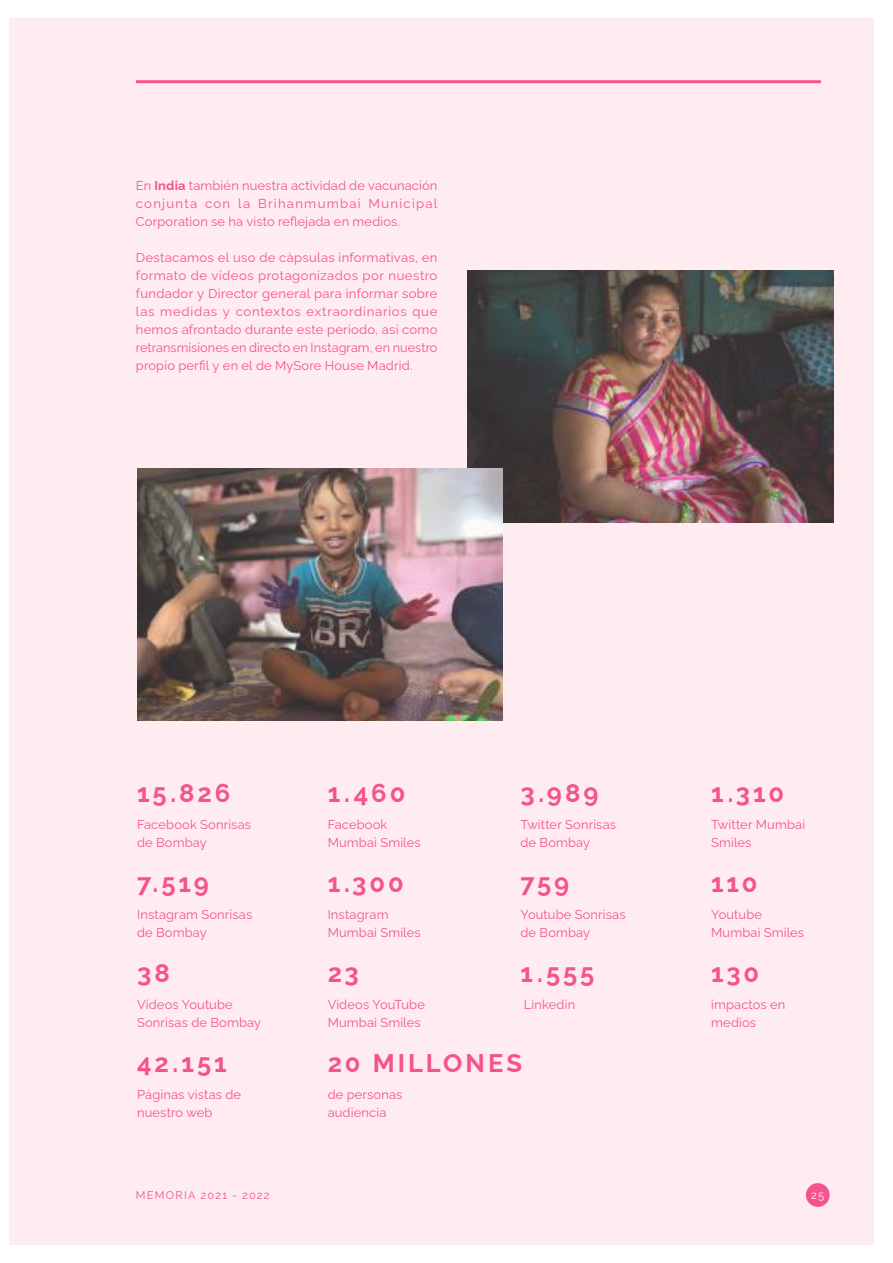
<style>
.page{position:relative;width:893px;height:1263px;background:#fff}
.page>*{position:absolute;margin:0;border:0;box-sizing:border-box;transform-origin:0 0}
.t1{font:700 25.5px "Raleway";letter-spacing:.115em;color:#f4538e}
.t2{font:12.9px/18px "Raleway";letter-spacing:.01em;color:#f4538e}
.t3{font:11.1px "Raleway";letter-spacing:.11em;color:#f4538e}
.t4{font:11.1px "Raleway";color:#fff}
.s1{font-weight:700}
</style>
<div class="page">
<div style="left:9px;top:18px;width:864px;height:1227px;background:#ffecf0"></div>
<img style="left:468px;top:271px;width:365px;height:252px">
<img style="left:137px;top:469px;width:365px;height:252px">
<div style="left:806px;top:1183px;width:24px;height:24px;background:#f4538e;border-radius:50%"></div>
<hr style="left:136px;top:80px;width:685px;height:3px;background:#f4538e">
<p class="t2" style="left:136px;top:175px;width:303px;text-align:justify">En <span class="s1">India</span> también nuestra actividad de vacunación conjunta con la Brihanmumbai Municipal Corporation se ha visto reflejada en medios.</p>
<p class="t2" style="left:136px;top:247px;width:303px;text-align:justify">Destacamos el uso de càpsulas informativas, en formato de vídeos protagonizados por nuestro fundador y Director general para informar sobre las medidas y contextos extraordinarios que hemos afrontado durante este periodo, así como retransmisiones en directo en Instagram, en nuestro propio perfil y en el de MySore House Madrid.</p>
<h1 class="t1" style="left:137px;top:772px;width:95px">15.826</h1>
<h1 class="t1" style="left:328px;top:772px;width:79px">1.460</h1>
<h1 class="t1" style="left:520px;top:772px;width:79px">3.989</h1>
<h1 class="t1" style="left:711px;top:772px;width:74px">1.310</h1>
<p class="t2" style="left:137px;top:814px;width:116px">Facebook Sonrisas de Bombay</p>
<p class="t2" style="left:328px;top:814px;width:95px">Facebook<br>Mumbai Smiles</p>
<p class="t2" style="left:520px;top:814px;width:97px">Twitter Sonrisas de Bombay</p>
<p class="t2" style="left:711px;top:814px;width:96px">Twitter Mumbai<br>Smiles</p>
<h1 class="t1" style="left:137px;top:862px;width:73px">7.519</h1>
<h1 class="t1" style="left:328px;top:862px;width:78px">1.300</h1>
<h1 class="t1" style="left:520px;top:862px;width:50px">759</h1>
<h1 class="t1" style="left:711px;top:862px;width:48px">110</h1>
<p class="t2" style="left:137px;top:904px;width:117px">Instagram Sonrisas de Bombay</p>
<p class="t2" style="left:328px;top:904px;width:95px">Instagram<br>Mumbai Smiles</p>
<p class="t2" style="left:520px;top:904px;width:107px">Youtube Sonrisas de Bombay</p>
<p class="t2" style="left:711px;top:904px;width:95px">Youtube<br>Mumbai Smiles</p>
<h1 class="t1" style="left:137px;top:952px;width:34px">38</h1>
<h1 class="t1" style="left:328px;top:952px;width:33px">23</h1>
<h1 class="t1" style="left:520px;top:952px;width:75px">1.555</h1>
<h1 class="t1" style="left:711px;top:952px;width:50px">130</h1>
<p class="t2" style="left:137px;top:994px;width:125px">Vídeos Youtube<br>Sonrisas de Bombay</p>
<p class="t2" style="left:328px;top:994px;width:99px">Vídeos YouTube<br>Mumbai Smiles</p>
<p class="t2" style="left:524px;top:994px;width:53px">Linkedin</p>
<p class="t2" style="left:711px;top:994px;width:76px">impactos en medios</p>
<h1 class="t1" style="left:137px;top:1042px;width:91px">42.151</h1>
<h1 class="t1" style="left:328px;top:1042px;width:196px">20 MILLONES</h1>
<p class="t2" style="left:137px;top:1084px;width:106px">Páginas vistas de nuestro web</p>
<p class="t2" style="left:328px;top:1084px;width:76px">de personas audiencia</p>
<p class="t3" style="left:136px;top:1186px;width:135px">MEMORIA 2021 - 2022</p>
<p class="t4" style="left:811px;top:1186px;width:15px">25</p>
</div>
